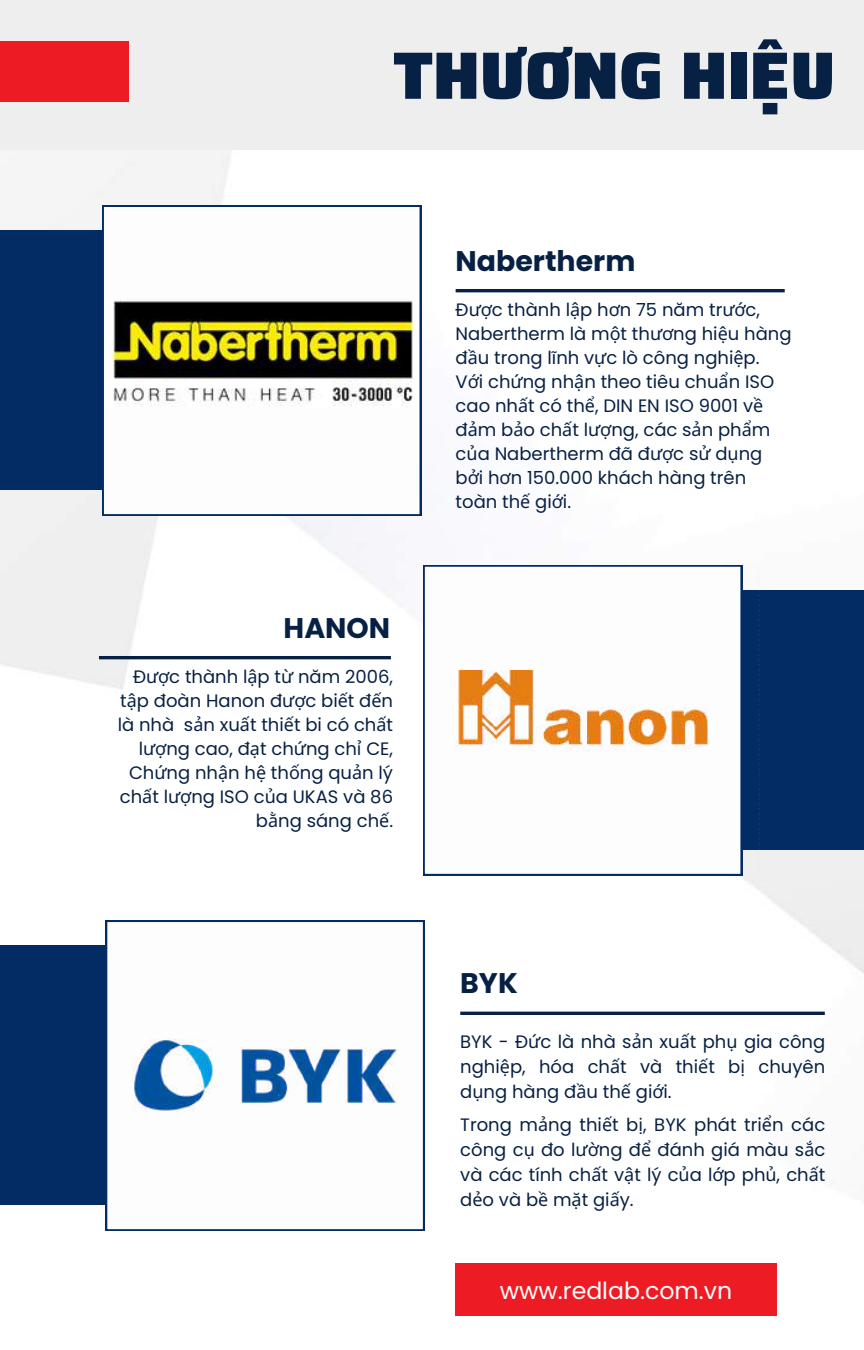
<style>
.page{position:relative;width:864px;height:1350px;background:#fff}
.page>*{position:absolute;margin:0;border:0;box-sizing:border-box;transform-origin:0 0}
.t1{font:900 67.05px "Saira";color:#072144}
.t2{font:700 28.35px "Poppins";color:#072144}
.t3{font:23.62px "Poppins";color:#fdfdfd}
.t4{font:18px/24.1px "Poppins";color:#072144;text-align:justify}
.s1{font-family:"Noto Sans"}
</style>
<div class="page">
<img style="left:0;top:149px;width:864px;height:1167px">
<div style="left:0;top:0;width:864px;height:149px;background:#eee"></div>
<div style="left:0;top:41px;width:128px;height:60px;background:#ed1c24"></div>
<div style="left:0;top:231px;width:232px;height:259px;background:#032c64"></div>
<svg style="left:102px;top:205px;width:319px;height:311px"></svg>
<hr style="left:99px;top:656px;width:292px;height:3px;background:#072144">
<div style="left:641px;top:590px;width:223px;height:259px;background:#032c64"></div>
<img style="left:743px;top:565px;width:17px;height:309px">
<svg style="left:423px;top:565px;width:319px;height:311px"></svg>
<div style="left:456px;top:1264px;width:321px;height:52px;background:#ed1c24"></div>
<hr style="left:460px;top:1012px;width:365px;height:3px;background:#072144">
<div style="left:0;top:946px;width:235px;height:259px;background:#032c64"></div>
<svg style="left:106px;top:920px;width:319px;height:311px"></svg>
<img style="left:106px;top:300px;width:307px;height:106px">
<hr style="left:456px;top:289px;width:329px;height:3px;background:#072144">
<img style="left:456px;top:671px;width:254px;height:86px">
<img style="left:133px;top:1039px;width:265px;height:72px">
<h1 class="t1" style="left:393px;top:23px;width:444px">THƯƠNG HIỆU</h1>
<h2 class="t2" style="left:284px;top:608px;width:108px">HANON</h2>
<p class="t4" style="left:118px;top:665px;width:277px;text-align:right">Đ<span class="s1">ượ</span>c thành l<span class="s1">ậ</span>p t<span class="s1">ừ</span> năm 2006, t<span class="s1">ậ</span>p đoàn Hanon đ<span class="s1">ượ</span>c bi<span class="s1">ế</span>t đ<span class="s1">ế</span>n là nhà s<span class="s1">ả</span>n xu<span class="s1">ấ</span>t thi<span class="s1">ế</span>t bi có ch<span class="s1">ấ</span>t l<span class="s1">ượ</span>ng cao, đ<span class="s1">ạ</span>t ch<span class="s1">ứ</span>ng ch<span class="s1">ỉ</span> CE,<br>Ch<span class="s1">ứ</span>ng nh<span class="s1">ậ</span>n h<span class="s1">ệ</span> th<span class="s1">ố</span>ng qu<span class="s1">ả</span>n lý ch<span class="s1">ấ</span>t l<span class="s1">ượ</span>ng ISO c<span class="s1">ủ</span>a UKAS và 86 b<span class="s1">ằ</span>ng sáng ch<span class="s1">ế</span>.</p>
<h2 class="t2" style="left:456px;top:241px;width:181px">Nabertherm</h2>
<p class="t4" style="left:456px;top:297px;width:337px;text-align:left">Đ<span class="s1">ượ</span>c thành l<span class="s1">ậ</span>p h<span class="s1">ơ</span>n 75 năm tr<span class="s1">ướ</span>c,<br>Nabertherm là m<span class="s1">ộ</span>t th<span class="s1">ươ</span>ng hi<span class="s1">ệ</span>u hàng đ<span class="s1">ầ</span>u trong lĩnh v<span class="s1">ự</span>c lò công nghi<span class="s1">ệ</span>p.<br>V<span class="s1">ớ</span>i ch<span class="s1">ứ</span>ng nh<span class="s1">ậ</span>n theo tiêu chu<span class="s1">ẩ</span>n ISO cao nh<span class="s1">ấ</span>t có th<span class="s1">ể</span>, DIN EN ISO 9001 v<span class="s1">ề </span>đ<span class="s1">ả</span>m b<span class="s1">ả</span>o ch<span class="s1">ấ</span>t l<span class="s1">ượ</span>ng, các s<span class="s1">ả</span>n ph<span class="s1">ẩ</span>m c<span class="s1">ủ</span>a Nabertherm đã đ<span class="s1">ượ</span>c s<span class="s1">ử</span> d<span class="s1">ụ</span>ng b<span class="s1">ở</span>i h<span class="s1">ơ</span>n 150.000 khách hàng trên toàn th<span class="s1">ế</span> gi<span class="s1">ớ</span>i.</p>
<h2 class="t2" style="left:460px;top:963px;width:59px">BYK</h2>
<p class="t4" style="left:460px;top:1029px;width:366px;line-height:24.8px">BYK - Đ<span class="s1">ứ</span>c là nhà s<span class="s1">ả</span>n xu<span class="s1">ấ</span>t ph<span class="s1">ụ</span> gia công nghi<span class="s1">ệ</span>p, hóa ch<span class="s1">ấ</span>t và thi<span class="s1">ế</span>t b<span class="s1">ị</span> chuyên d<span class="s1">ụ</span>ng hàng đ<span class="s1">ầ</span>u th<span class="s1">ế</span> gi<span class="s1">ớ</span>i.</p>
<p class="t4" style="left:460px;top:1113px;width:367px;line-height:24.8px">Trong m<span class="s1">ả</span>ng thi<span class="s1">ế</span>t b<span class="s1">ị</span>, BYK phát tri<span class="s1">ể</span>n các công c<span class="s1">ụ</span> đo l<span class="s1">ườ</span>ng đ<span class="s1">ể</span> đánh giá màu s<span class="s1">ắ</span>c và các tính ch<span class="s1">ấ</span>t v<span class="s1">ậ</span>t lý c<span class="s1">ủ</span>a l<span class="s1">ớ</span>p ph<span class="s1">ủ</span>, ch<span class="s1">ấ</span>t d<span class="s1">ẻ</span>o và b<span class="s1">ề</span> m<span class="s1">ặ</span>t gi<span class="s1">ấ</span>y.</p>
<h3 class="t3" style="left:500px;top:1274px;width:234px">www.redlab.com.vn</h3>
</div>
